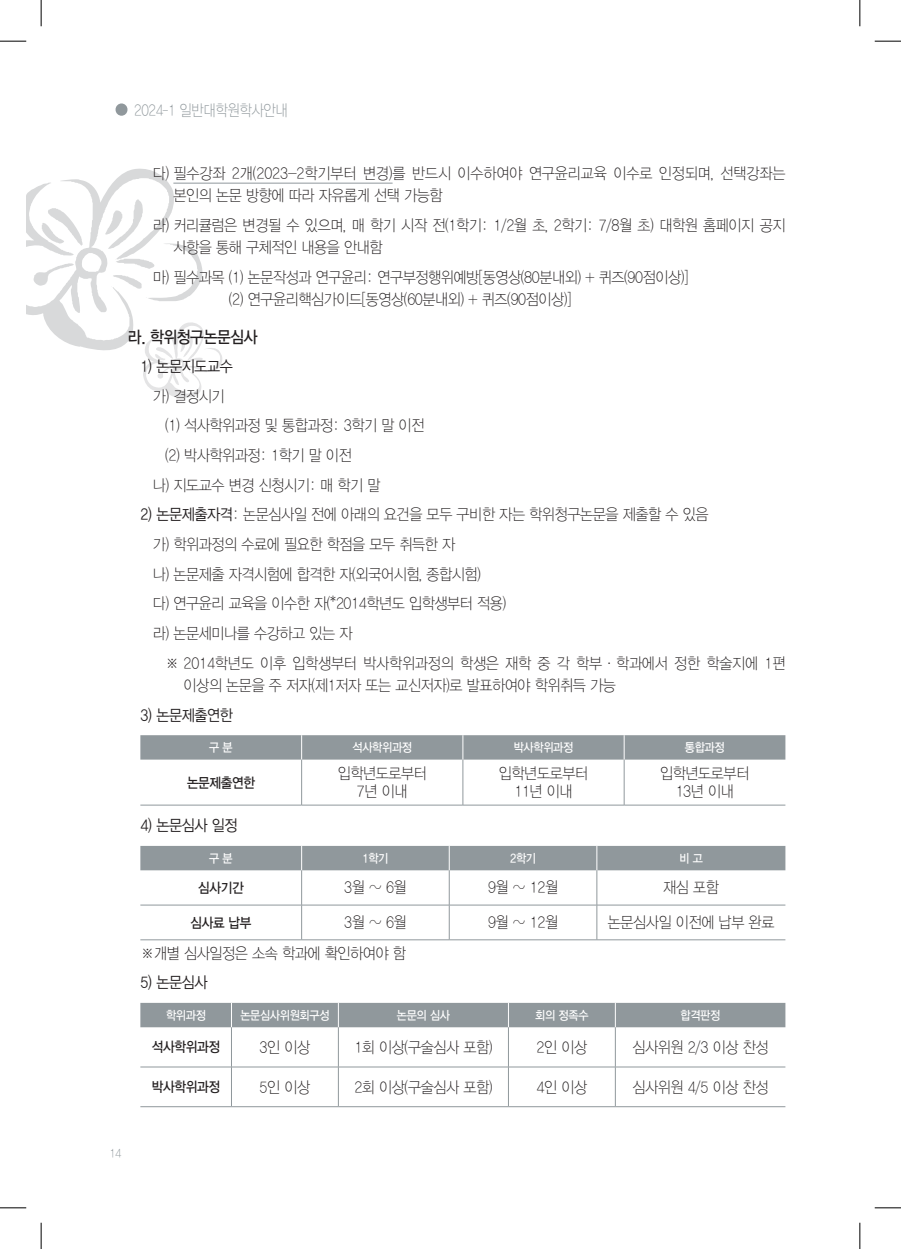
<style>
.page{position:relative;width:901px;height:1249px;background:#fff}
.page>*{position:absolute;margin:0;border:0;box-sizing:border-box;transform-origin:0 0}
.소제목{font:16.62px "YDIYGO330";letter-spacing:-.025em;color:#231f20;scale:.9 1}
.t1{font:15.75px/22.2px "YDIYGO310";letter-spacing:-.025em;color:#231f20;scale:.9 1}
.t2{font:15.75px/22.2px "YDIYGO310";letter-spacing:-.005em;color:#231f20;scale:.9 1}
.t3{font:15.75px "YDIYGO320";letter-spacing:-.025em;color:#231f20;scale:.9 1}
.t4{font:15.75px "YDIYGO310";letter-spacing:-.025em;color:#90989c;scale:.85 1}
.t5{font:14px "YDIYGO330";letter-spacing:-.025em;color:#231f20;scale:.9 1}
.t6{font:12.25px "YDIYGO330";letter-spacing:-.025em;color:#fff;scale:.9 1}
.t7{font:12.25px "YDIYGO310";color:#90989c;scale:.9 1}
.s1{font-family:"YDIYGO320"}
</style>
<div class="page">
<div style="left:116px;top:103px;width:11px;height:13px;background:#90989c;border-radius:6px"></div>
<svg style="left:26px;top:168px;width:197px;height:230px"></svg>
<hr style="left:173px;top:183px;width:219px;height:1px;background:#90989c">
<div style="left:140px;top:735px;width:645px;height:24px;background:#90989c"></div>
<hr style="left:140px;top:804px;width:162px;height:1px;background:#90989c">
<hr style="left:301px;top:759px;width:1px;height:45px;background:#90989c">
<hr style="left:302px;top:804px;width:161px;height:1px;background:#90989c">
<hr style="left:462px;top:759px;width:1px;height:45px;background:#90989c">
<hr style="left:463px;top:804px;width:161px;height:1px;background:#90989c">
<hr style="left:624px;top:759px;width:1px;height:45px;background:#90989c">
<hr style="left:624px;top:804px;width:161px;height:1px;background:#90989c">
<div style="left:140px;top:846px;width:645px;height:24px;background:#90989c"></div>
<hr style="left:301px;top:870px;width:1px;height:34px;background:#90989c">
<hr style="left:449px;top:870px;width:1px;height:34px;background:#90989c">
<hr style="left:596px;top:870px;width:1px;height:34px;background:#90989c">
<hr style="left:140px;top:904px;width:162px;height:1px;background:#90989c">
<hr style="left:140px;top:939px;width:162px;height:1px;background:#90989c">
<hr style="left:301px;top:905px;width:1px;height:34px;background:#90989c">
<hr style="left:302px;top:904px;width:147px;height:1px;background:#90989c">
<hr style="left:302px;top:939px;width:147px;height:1px;background:#90989c">
<hr style="left:449px;top:905px;width:1px;height:34px;background:#90989c">
<hr style="left:449px;top:904px;width:148px;height:1px;background:#90989c">
<hr style="left:449px;top:939px;width:148px;height:1px;background:#90989c">
<hr style="left:596px;top:905px;width:1px;height:34px;background:#90989c">
<hr style="left:597px;top:904px;width:188px;height:1px;background:#90989c">
<hr style="left:597px;top:939px;width:188px;height:1px;background:#90989c">
<div style="left:140px;top:1002px;width:645px;height:24px;background:#90989c"></div>
<hr style="left:231px;top:1026px;width:1px;height:40px;background:#90989c">
<hr style="left:338px;top:1026px;width:1px;height:40px;background:#90989c">
<hr style="left:508px;top:1026px;width:1px;height:40px;background:#90989c">
<hr style="left:615px;top:1026px;width:1px;height:40px;background:#90989c">
<hr style="left:140px;top:1066px;width:91px;height:1px;background:#90989c">
<hr style="left:140px;top:1106px;width:91px;height:1px;background:#90989c">
<hr style="left:231px;top:1066px;width:1px;height:40px;background:#90989c">
<hr style="left:231px;top:1066px;width:107px;height:1px;background:#90989c">
<hr style="left:231px;top:1106px;width:107px;height:1px;background:#90989c">
<hr style="left:338px;top:1066px;width:1px;height:40px;background:#90989c">
<hr style="left:338px;top:1066px;width:170px;height:1px;background:#90989c">
<hr style="left:338px;top:1106px;width:170px;height:1px;background:#90989c">
<hr style="left:508px;top:1066px;width:1px;height:40px;background:#90989c">
<hr style="left:508px;top:1066px;width:107px;height:1px;background:#90989c">
<hr style="left:508px;top:1106px;width:107px;height:1px;background:#90989c">
<hr style="left:615px;top:1066px;width:1px;height:40px;background:#90989c">
<hr style="left:615px;top:1066px;width:170px;height:1px;background:#90989c">
<hr style="left:615px;top:1106px;width:170px;height:1px;background:#90989c">
<svg style="left:0;top:41px;width:26px;height:1px"></svg>
<svg style="left:875px;top:41px;width:26px;height:1px"></svg>
<svg style="left:0;top:1207px;width:26px;height:1px"></svg>
<svg style="left:875px;top:1207px;width:26px;height:1px"></svg>
<svg style="left:41px;top:0;width:1px;height:26px"></svg>
<svg style="left:41px;top:1222px;width:1px;height:26px"></svg>
<svg style="left:859px;top:0;width:1px;height:26px"></svg>
<svg style="left:859px;top:1222px;width:1px;height:26px"></svg>
<p class="t4" style="left:134px;top:102px;width:182px">2024-1 일반대학원학사안내</p>
<p class="t2" style="left:173px;top:162px;width:681px;text-indent:-21px">다) 필수강좌 2개(2023-2학기부터 변경)를 반드시 이수하여야 연구윤리교육 이수로 인정되며, 선택강좌는 본인의 논문 방향에 따라 자유롭게 선택 가능함</p>
<p class="t1" style="left:173px;top:214px;width:681px;text-indent:-21px">라) 커리큘럼은 변경될 수 있으며, 매 학기 시작 전(1학기: 1/2월 초, 2학기: 7/8월 초) 대학원 홈페이지 공지 사항을 통해 구체적인 내용을 안내함</p>
<p class="t1" style="left:229px;top:266px;width:512px;text-indent:-76px">마) 필수과목 (1) 논문작성과 연구윤리: 연구부정행위예방[동영상(80분내외) + 퀴즈(90점이상)] (2) 연구윤리핵심가이드[동영상(60분내외) + 퀴즈(90점이상)]</p>
<p class="소제목" style="left:128px;top:327px;width:146px">라. 학위청구논문심사</p>
<p class="t3" style="left:140px;top:357px;width:104px">1) 논문지도교수</p>
<p class="t1" style="left:153px;top:385px;width:81px">가) 결정시기</p>
<p class="t1" style="left:165px;top:414px;width:289px">(1) 석사학위과정 및 통합과정: 3학기 말 이전</p>
<p class="t1" style="left:165px;top:444px;width:209px">(2) 박사학위과정: 1학기 말 이전</p>
<p class="t1" style="left:153px;top:474px;width:255px">나) 지도교수 변경 신청시기: 매 학기 말</p>
<p class="t1" style="left:140px;top:503px;width:633px"><span class="s1">2) 논문제출자격</span>: 논문심사일 전에 아래의 요건을 모두 구비한 자는 학위청구논문을 제출할 수 있음</p>
<p class="t1" style="left:153px;top:533px;width:337px">가) 학위과정의 수료에 필요한 학점을 모두 취득한 자</p>
<p class="t1" style="left:153px;top:563px;width:366px">나) 논문제출 자격시험에 합격한 자(외국어시험, 종합시험)</p>
<p class="t1" style="left:153px;top:592px;width:394px">다) 연구윤리 교육을 이수한 자(*2014학년도 입학생부터 적용)</p>
<p class="t1" style="left:153px;top:622px;width:223px">라) 논문세미나를 수강하고 있는 자</p>
<p class="t1" style="left:184px;top:652px;width:670px;text-indent:-18px">※ 2014학년도 이후 입학생부터 박사학위과정의 학생은 재학 중 각 학부·학과에서 정한 학술지에 1편 이상의 논문을 주 저자(제1저자 또는 교신저자)로 발표하여야 학위취득 가능</p>
<p class="t3" style="left:140px;top:706px;width:104px">3) 논문제출연한</p>
<p class="t6" style="left:209px;top:740px;width:28px">구 분</p>
<p class="t6" style="left:352px;top:740px;width:68px">석사학위과정</p>
<p class="t6" style="left:514px;top:740px;width:68px">박사학위과정</p>
<p class="t6" style="left:685px;top:740px;width:46px">통합과정</p>
<p class="t5" style="left:187px;top:774px;width:77px">논문제출연한</p>
<p class="t1" style="left:338px;top:762px;width:101px">입학년도로부터</p>
<p class="t1" style="left:357px;top:780px;width:58px">7년 이내</p>
<p class="t1" style="left:499px;top:762px;width:101px">입학년도로부터</p>
<p class="t1" style="left:514px;top:780px;width:66px">11년 이내</p>
<p class="t1" style="left:660px;top:762px;width:101px">입학년도로부터</p>
<p class="t1" style="left:675px;top:780px;width:66px">13년 이내</p>
<p class="t3" style="left:140px;top:816px;width:109px">4) 논문심사 일정</p>
<p class="t6" style="left:209px;top:851px;width:28px">구 분</p>
<p class="t6" style="left:362px;top:851px;width:30px">1학기</p>
<p class="t6" style="left:510px;top:851px;width:30px">2학기</p>
<p class="t6" style="left:679px;top:851px;width:28px">비 고</p>
<p class="t5" style="left:198px;top:879px;width:52px">심사기간</p>
<p class="t1" style="left:344px;top:876px;width:71px">3월 ~ 6월</p>
<p class="t1" style="left:488px;top:876px;width:79px">9월 ~ 12월</p>
<p class="t1" style="left:663px;top:876px;width:63px">재심 포함</p>
<p class="t5" style="left:191px;top:914px;width:69px">심사료 납부</p>
<p class="t1" style="left:344px;top:911px;width:71px">3월 ~ 6월</p>
<p class="t1" style="left:488px;top:911px;width:79px">9월 ~ 12월</p>
<p class="t1" style="left:608px;top:911px;width:186px">논문심사일 이전에 납부 완료</p>
<p class="t1" style="left:140px;top:941px;width:297px">※개별 심사일정은 소속 학과에 확인하여야 함</p>
<p class="t3" style="left:140px;top:973px;width:76px">5) 논문심사</p>
<p class="t6" style="left:166px;top:1007px;width:46px">학위과정</p>
<p class="t6" style="left:240px;top:1007px;width:100px">논문심사위원회구성</p>
<p class="t6" style="left:397px;top:1007px;width:61px">논문의 심사</p>
<p class="t6" style="left:535px;top:1007px;width:61px">회의 정족수</p>
<p class="t6" style="left:680px;top:1007px;width:46px">합격판정</p>
<p class="t5" style="left:152px;top:1039px;width:77px">석사학위과정</p>
<p class="t1" style="left:260px;top:1035px;width:58px">3인 이상</p>
<p class="t1" style="left:354px;top:1035px;width:155px">1회 이상(구술심사 포함)</p>
<p class="t1" style="left:536px;top:1035px;width:58px">2인 이상</p>
<p class="t1" style="left:632px;top:1035px;width:153px">심사위원 2/3 이상 찬성</p>
<p class="t5" style="left:152px;top:1078px;width:77px">박사학위과정</p>
<p class="t1" style="left:260px;top:1075px;width:58px">5인 이상</p>
<p class="t1" style="left:354px;top:1075px;width:155px">2회 이상(구술심사 포함)</p>
<p class="t1" style="left:536px;top:1075px;width:58px">4인 이상</p>
<p class="t1" style="left:632px;top:1075px;width:153px">심사위원 4/5 이상 찬성</p>
<p class="t7" style="left:110px;top:1146px;width:15px">14</p>
</div>
